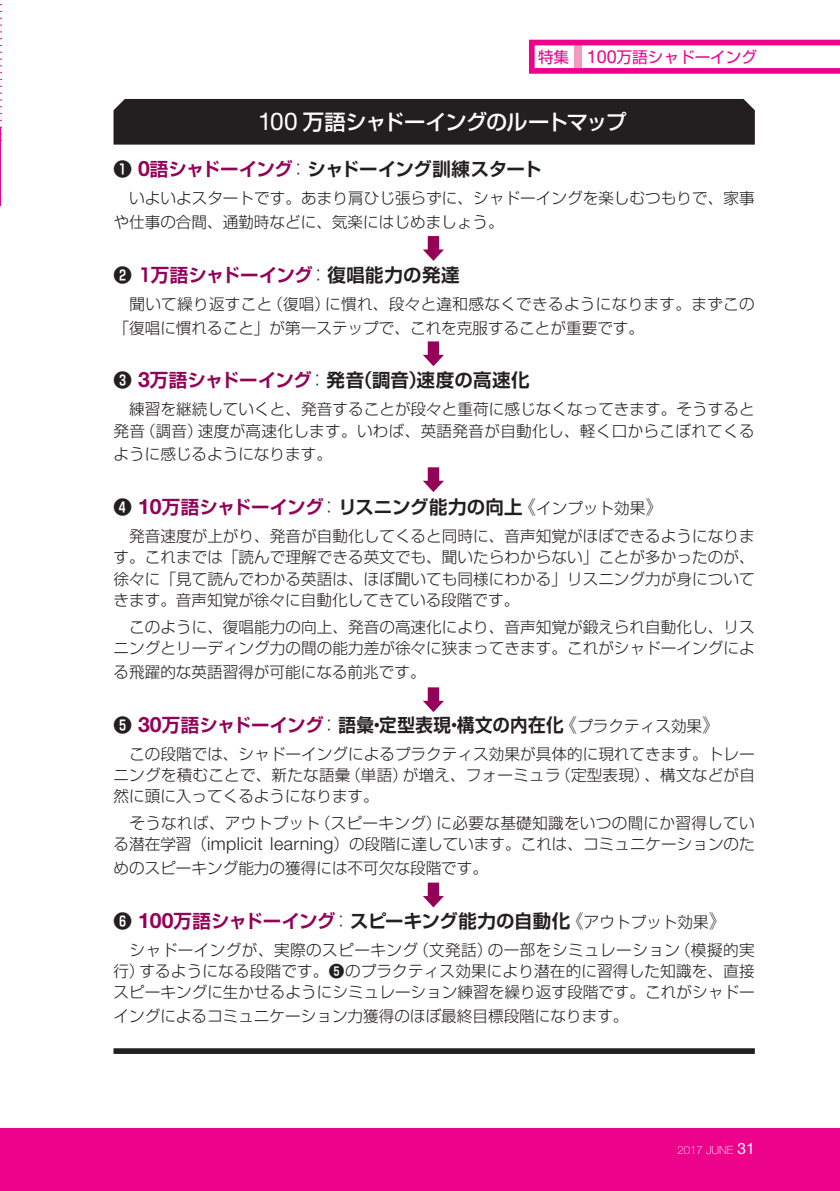
<style>
.page{position:relative;width:840px;height:1191px;background:#fff}
.page>*{position:absolute;margin:0;border:0;box-sizing:border-box;transform-origin:0 0}
.ノーマル{font:500 21.2px "Shin Go Pr 6";letter-spacing:-.06em;color:#fff}
.解説_本文{font:700 18.4px "Shin Go Pr 6 De";letter-spacing:.005em;color:#231f20}
.解説_本文-2{font:700 18.4px "Shin Go Pr 6 De";letter-spacing:-.02em;color:#231f20}
.解説_本文-3{font:700 18.4px "Shin Go Pr 6 De";letter-spacing:.01em;color:#950058}
.解説_本文-4{font:300 15.6px/21.2px "Shin Go Pro";color:#231f20}
.解説_本文-5{font:300 15.6px/23.8px "Shin Go Pro";letter-spacing:.02em;color:#231f20}
._13Q-本文{font:15.6px "Shin Go Pr 6 N";color:#ed028c}
.ノーマル-2{font:100 11.4px "Helvetica Neue LT Std";color:#fff}
.s1{font-family:"Helvetica Neue LT Std";font-size:18px}
.s2{font-family:"Helvetica Neue LT Std";font-weight:400;font-size:24.4px}
.s3{font-family:"Helvetica Neue LT Std";font-size:21.2px;color:#950058}
.s4{color:#950058}
.s5{font-family:"Shin Go Pro";font-weight:300}
.s6{color:#231f20}
.s7{font-family:"Shin Go Pro";font-weight:300;color:#231f20}
.s8{font-family:"Shin Go Pro";font-weight:300;font-size:15.6px}
.s9{font-family:"Shin Go Pr 6 De";font-weight:700}
.s10{font-weight:400;font-size:15.6px}
</style>
<div class="page">
<svg style="left:529px;top:40px;width:310px;height:34px"></svg>
<div style="left:0;top:1128px;width:839px;height:63px;background:#ed028c"></div>
<div style="left:113px;top:99px;width:641px;height:46px;background:#231f20"></div>
<hr style="left:0;top:127px;width:1px;height:78px;background:#ed028c">
<div style="left:113px;top:1048px;width:641px;height:6px;background:#231f20"></div>
<div style="left:427px;top:236px;width:12px;height:16px;background:#950058"></div>
<svg style="left:423px;top:249px;width:21px;height:12px"></svg>
<div style="left:427px;top:341px;width:12px;height:17px;background:#950058"></div>
<svg style="left:423px;top:355px;width:21px;height:11px"></svg>
<div style="left:427px;top:467px;width:12px;height:16px;background:#950058"></div>
<svg style="left:423px;top:481px;width:21px;height:11px"></svg>
<div style="left:427px;top:687px;width:12px;height:16px;background:#950058"></div>
<svg style="left:423px;top:701px;width:21px;height:11px"></svg>
<div style="left:427px;top:882px;width:12px;height:17px;background:#950058"></div>
<svg style="left:423px;top:896px;width:21px;height:11px"></svg>
<p class="_13Q-本文" style="left:537px;top:44px;width:236px">特集 <span class="s1">100</span>万語シャドーイング　</p>
<p class="ノーマル" style="left:258px;top:104px;width:370px"><span class="s2">100</span> 万語シャドーイングのルートマップ</p>
<p class="解説_本文-2" style="left:113px;top:154px;width:429px">❶ <span class="s3">0</span><span class="s4">語シャドーイング</span><span class="s5">：</span>シャドーイング訓練スタート</p>
<p class="解説_本文-4" style="left:113px;top:184px;width:642px;line-height:23.8px">　いよいよスタートです。あまり肩ひじ張らずに、シャドーイングを楽しむつもりで、家事や仕事の合間、通勤時などに、気楽にはじめましょう。</p>
<p class="解説_本文-3" style="left:113px;top:260px;width:347px"><span class="s6">❷</span> 1万語シャドーイング<span class="s7">：</span><span class="s6">復唱能力の発達</span></p>
<p class="解説_本文-5" style="left:113px;top:290px;width:642px">　聞いて繰り返すこと（復唱）に慣れ、段々と違和感なくできるようになります。まずこの「復唱に慣れること」が第一ステップで、これを克服することが重要です。</p>
<p class="解説_本文" style="left:113px;top:365px;width:417px">❸ <span class="s3">3</span><span class="s4">万語シャドーイング</span><span class="s5">：</span>発音（調音）速度の高速化</p>
<p class="解説_本文-4" style="left:113px;top:397px;width:642px">　練習を継続していくと、発音することが段々と重荷に感じなくなってきます。そうすると発音（調音）速度が高速化します。いわば、英語発音が自動化し、軽く口からこぼれてくる</p>
<p class="解説_本文-4" style="left:113px;top:442px;width:220px">ように感じるようになります。</p>
<p class="解説_本文" style="left:113px;top:492px;width:551px">❹ <span class="s3">10</span><span class="s4">万語シャドーイング</span><span class="s5">：</span>リスニング能力の向上<span class="s5">《</span><span class="s8">インプット効果</span><span class="s5">》</span></p>
<p class="解説_本文-4" style="left:113px;top:523px;width:642px;text-align:justify">　発音速度が上がり、発音が自動化してくると同時に、音声知覚がほぼできるようになります。これまでは「読んで理解できる英文でも、聞いたらわからない」ことが多かったのが、徐々に「見て読んでわかる英語は、ほぼ聞いても同様にわかる」リスニング力が身についてきます。音声知覚が徐々に自動化してきている段階です。</p>
<p class="解説_本文-4" style="left:113px;top:614px;width:642px">　このように、復唱能力の向上、発音の高速化により、音声知覚が鍛えられ自動化し、リスニングとリーディング力の間の能力差が徐々に狭まってきます。これがシャドーイングによ</p>
<p class="解説_本文-4" style="left:113px;top:659px;width:313px">る飛躍的な英語習得が可能になる前兆です。</p>
<p class="解説_本文" style="left:113px;top:709px;width:608px">❺ <span class="s3">30</span><span class="s4">万語シャドーイング</span><span class="s5">：</span>語彙・定型表現・構文の内在化<span class="s5">《</span><span class="s8">プラクティス効果</span><span class="s5">》</span></p>
<p class="解説_本文-4" style="left:113px;top:741px;width:642px;text-align:justify">　この段階では、シャドーイングによるプラクティス効果が具体的に現れてきます。トレーニングを積むことで、新たな語彙（単語）が増え、フォーミュラ（定型表現）、構文などが自然に頭に入ってくるようになります。</p>
<p class="解説_本文-5" style="left:113px;top:810px;width:642px;line-height:21.2px">　そうなれば、アウトプット（スピーキング）に必要な基礎知識をいつの間にか習得している潜在学習（<span class="s1">implicit learning</span>）の段階に達しています。これは、コミュニケーションのた</p>
<p class="解説_本文-4" style="left:113px;top:855px;width:376px">めのスピーキング能力の獲得には不可欠な段階です。</p>
<p class="解説_本文" style="left:113px;top:905px;width:614px">❻ <span class="s3">100</span><span class="s4">万語シャドーイング</span><span class="s5">：</span>スピーキング能力の自動化<span class="s5">《</span><span class="s8">アウトプット効果</span><span class="s5">》</span></p>
<p class="解説_本文-4" style="left:113px;top:937px;width:642px;text-align:justify">　シャドーイングが、実際のスピーキング（文発話）の一部をシミュレーション（模擬的実行）するようになる段階です。<span class="s9">❺</span>のプラクティス効果により潜在的に習得した知識を、直接スピーキングに生かせるようにシミュレーション練習を繰り返す段階です。これがシャドー</p>
<p class="解説_本文-4" style="left:113px;top:1003px;width:516px">イングによるコミュニケーション力獲得のほぼ最終目標段階になります。</p>
<p class="ノーマル-2" style="left:677px;top:1143px;width:79px">2017 JUNE <span class="s10">31</span></p>
</div>
